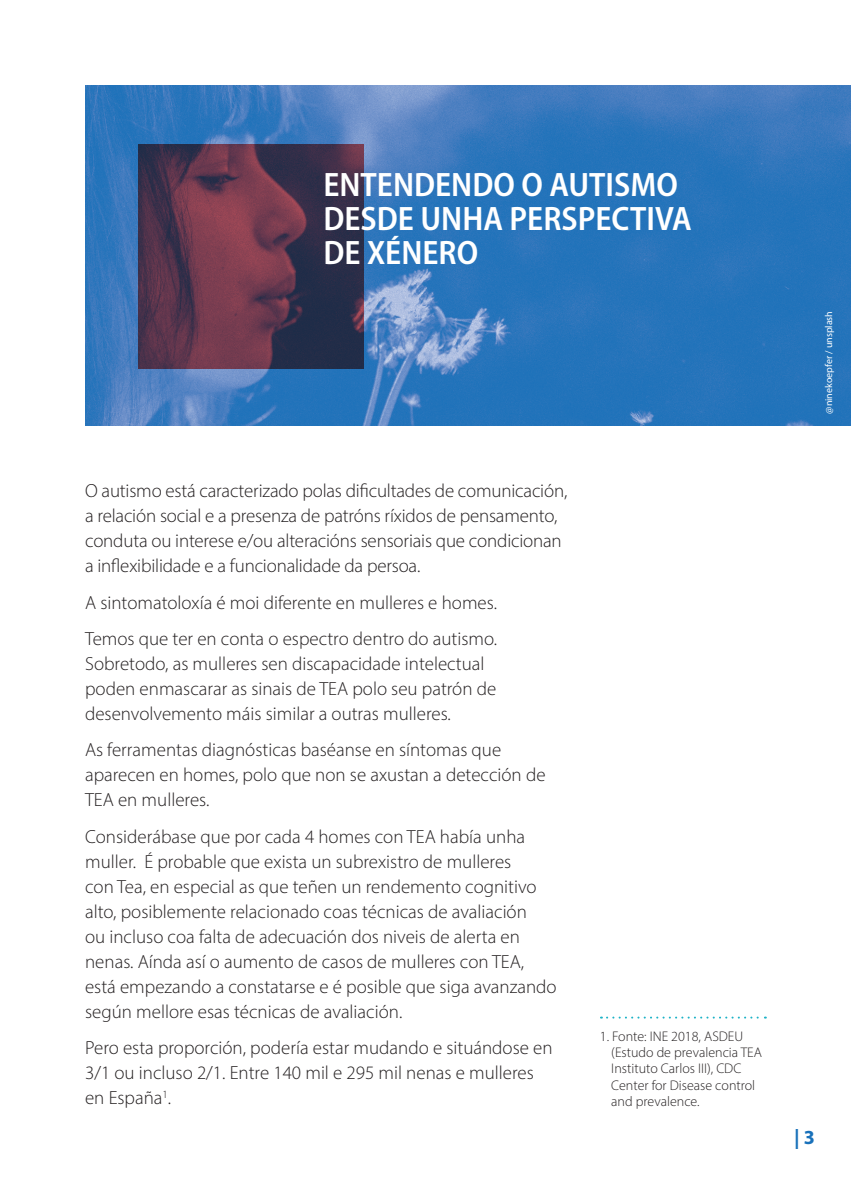
<style>
.page{position:relative;width:851px;height:1191px;background:#fff}
.page>*{position:absolute;margin:0;border:0;box-sizing:border-box;transform-origin:0 0}
.t1{font:600 semi-condensed 34px/34px "Myriad Pro";color:#fff}
.t2{font:700 20px "Myriad Pro";color:#1971ba}
.t3{font:300 19px/25px "Myriad Pro";color:#231f20}
.t4{font:300 14px/16.2px "Myriad Pro";color:#231f20}
.t5{font:10px "Myriad Pro";color:#fff}
</style>
<div class="page">
<img style="left:85px;top:85px;width:765px;height:340px">
<svg style="left:601px;top:1016px;width:164px;height:2px"></svg>
<svg style="left:138px;top:144px;width:225px;height:225px;background:#53344c"></svg>
<h1 class="t1" style="left:323px;top:166px;width:370px">ENTENDENDO O AUTISMO<br>DESDE UNHA PERSPECTIVA<br>DE XÉNERO</h1>
<p class="t3" style="left:85px;top:478px;width:483px">O autismo está caracterizado polas dificultades de comunicación, a relación social e a presenza de patróns ríxidos de pensamento, conduta ou interese e/ou alteracións sensoriais que condicionan a inflexibilidade e a funcionalidade da persoa.</p>
<p class="t3" style="left:85px;top:584px;width:413px;line-height:36.4px">A sintomatoloxía é moi diferente en mulleres e homes.<br>Temos que ter en conta o espectro dentro do autismo.</p>
<p class="t3" style="left:85px;top:651px;width:412px">Sobretodo, as mulleres sen discapacidade intelectual poden enmascarar as sinais de TEA polo seu patrón de desenvolvemento máis similar a outras mulleres.</p>
<p class="t3" style="left:85px;top:737px;width:462px">As ferramentas diagnósticas baséanse en síntomas que aparecen en homes, polo que non se axustan a detección de<br>TEA en mulleres.</p>
<p class="t3" style="left:85px;top:823px;width:473px">Considerábase que por cada 4 homes con TEA había unha muller. É probable que exista un subrexistro de mulleres<br>con Tea, en especial as que teñen un rendemento cognitivo alto, posiblemente relacionado coas técnicas de avaliación<br>ou incluso coa falta de adecuación dos niveis de alerta en nenas. Aínda así o aumento de casos de mulleres con TEA, está empezando a constatarse e é posible que siga avanzando según mellore esas técnicas de avaliación.</p>
<p class="t3" style="left:85px;top:1035px;width:469px">Pero esta proporción, podería estar mudando e situándose en<br>3/1 ou incluso 2/1. Entre 140 mil e 295 mil nenas e mulleres en España<sup>1</sup>.</p>
<p class="t4" style="left:611px;top:1028px;width:152px;text-indent:-11px">1. Fonte: INE 2018, ASDEU (Estudo de prevalencia TEA<br>Instituto Carlos III), CDC<br>Center for Disease control and prevalence.</p>
<p class="t5" style="left:822px;top:414px;width:104px;rotate:-90deg">@ninekoepfer / unsplash</p>
<p class="t2" style="left:794px;top:1123px;width:22px">| 3</p>
</div>
